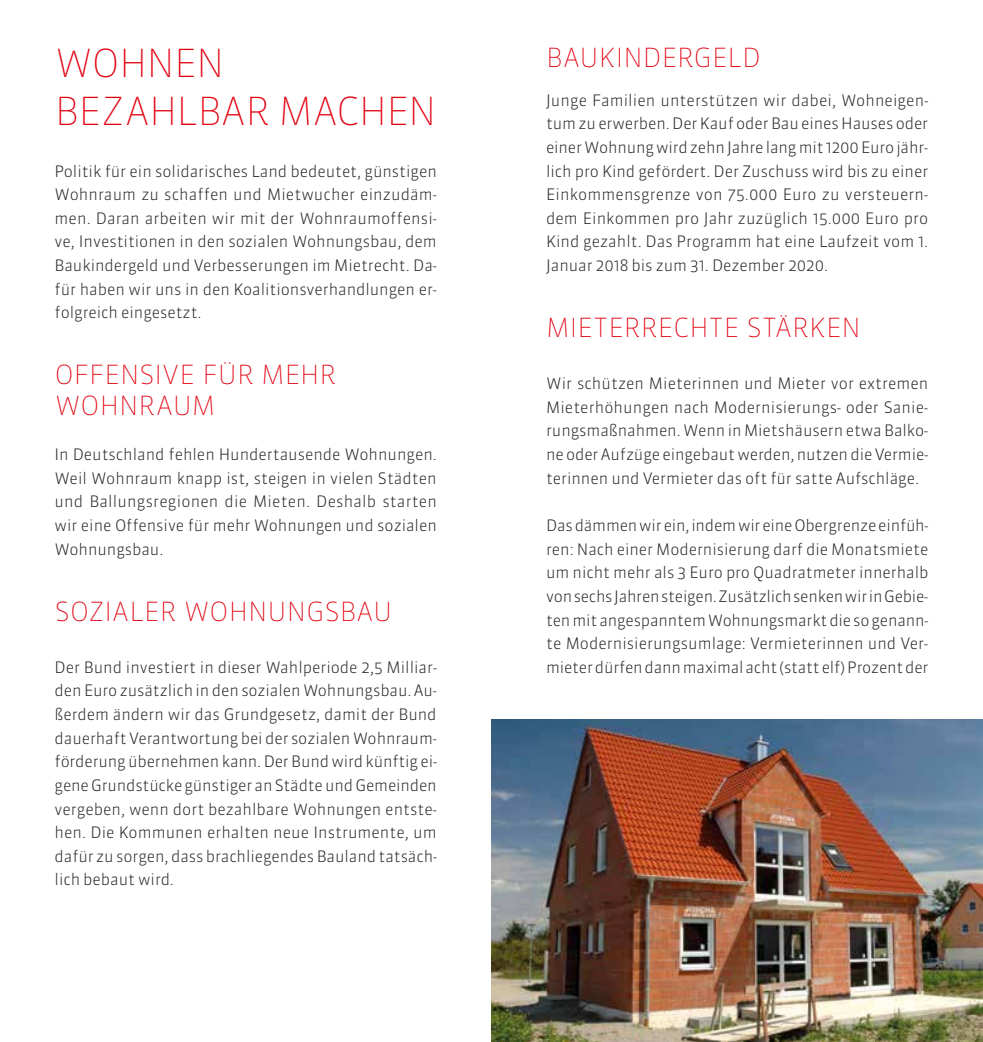
<style>
.page{position:relative;width:983px;height:1042px;background:#fff}
.page>*{position:absolute;margin:0;border:0;box-sizing:border-box;transform-origin:0 0}
.t1{font:100 38.5px/48.1px "Sanuk Pro";letter-spacing:-.01em;color:#e3000f}
.t2{font:100 26.25px/30.1px "Sanuk Pro";letter-spacing:.005em;color:#e3000f}
.t3{font:300 15.75px/23.6px "Sanuk Pro";letter-spacing:-.005em;color:#282827;text-align:justify}
</style>
<div class="page">
<img style="left:491px;top:719px;width:491px;height:323px">
<h1 class="t1" style="left:55px;top:37px;width:383px">WOHNEN<br>BEZAHLBAR MACHEN</h1>
<p class="t3" style="left:55px;top:158px;width:384px">Politik für ein solidarisches Land bedeutet, günstigen Wohnraum zu schaffen und Mietwucher einzudäm&shy;men. Daran arbeiten wir mit der Wohnraumoffensi&shy;ve, Investitionen in den sozialen Wohnungsbau, dem Baukindergeld und Verbesserungen im Mietrecht. Da&shy;für haben wir uns in den Koalitionsverhandlungen er&shy;folgreich eingesetzt.</p>
<h2 class="t2" style="left:55px;top:359px;width:283px">OFFENSIVE FÜR MEHR<br>WOHNRAUM</h2>
<p class="t3" style="left:55px;top:442px;width:384px">In Deutschland fehlen Hundertausende Wohnungen.<br>Weil Wohnraum knapp ist, steigen in vielen Städten und Ballungsregionen die Mieten. Deshalb starten wir eine Offensive für mehr Wohnungen und sozialen Wohnungsbau.</p>
<h2 class="t2" style="left:55px;top:595px;width:339px">SOZIALER WOHNUNGSBAU</h2>
<p class="t3" style="left:55px;top:655px;width:384px">Der Bund investiert in dieser Wahlperiode 2,5 Milliar&shy;den Euro zusätzlich in den sozialen Wohnungsbau. Au&shy;ßerdem ändern wir das Grundgesetz, damit der Bund dauerhaft Verantwortung bei der sozialen Wohnraum&shy;förderung übernehmen kann. Der Bund wird künftig ei&shy;gene Grundstücke günstiger an Städte und Gemeinden vergeben, wenn dort bezahlbare Wohnungen entste&shy;hen. Die Kommunen erhalten neue Instrumente, um dafür zu sorgen, dass brachliegendes Bauland tatsäch&shy;lich bebaut wird.</p>
<h2 class="t2" style="left:546px;top:42px;width:216px">BAUKINDERGELD</h2>
<p class="t3" style="left:546px;top:88px;width:383px">Junge Familien unterstützen wir dabei, Wohneigen&shy;tum zu erwerben. Der Kauf oder Bau eines Hauses oder einer Wohnung wird zehn Jahre lang mit 1200 Euro jähr&shy;lich pro Kind gefördert. Der Zuschuss wird bis zu einer Einkommensgrenze von 75.000 Euro zu versteuern&shy;dem Einkommen pro Jahr zuzüglich 15.000 Euro pro Kind gezahlt. Das Programm hat eine Laufzeit vom 1.<br>Januar 2018 bis zum 31. Dezember 2020.</p>
<h2 class="t2" style="left:546px;top:312px;width:316px">MIETERRECHTE STÄRKEN</h2>
<p class="t3" style="left:546px;top:371px;width:384px">Wir schützen Mieterinnen und Mieter vor extremen Mieterhöhungen nach Modernisierungs- oder Sanie&shy;rungsmaßnahmen. Wenn in Mietshäusern etwa Balko&shy;ne oder Aufzüge eingebaut werden, nutzen die Vermie&shy;terinnen und Vermieter das oft für satte Aufschläge.</p>
<p class="t3" style="left:546px;top:513px;width:384px">Das dämmen wir ein, indem wir eine Obergrenze einfüh&shy;ren: Nach einer Modernisierung darf die Monatsmiete um nicht mehr als 3 Euro pro Quadratmeter innerhalb von sechs Jahren steigen. Zusätzlich senken wir in Gebie&shy;ten mit angespanntem Wohnungsmarkt die so genann&shy;te Modernisierungsumlage: Vermieterinnen und Ver&shy;mieter dürfen dann maximal acht (statt elf) Prozent der</p>
</div>
